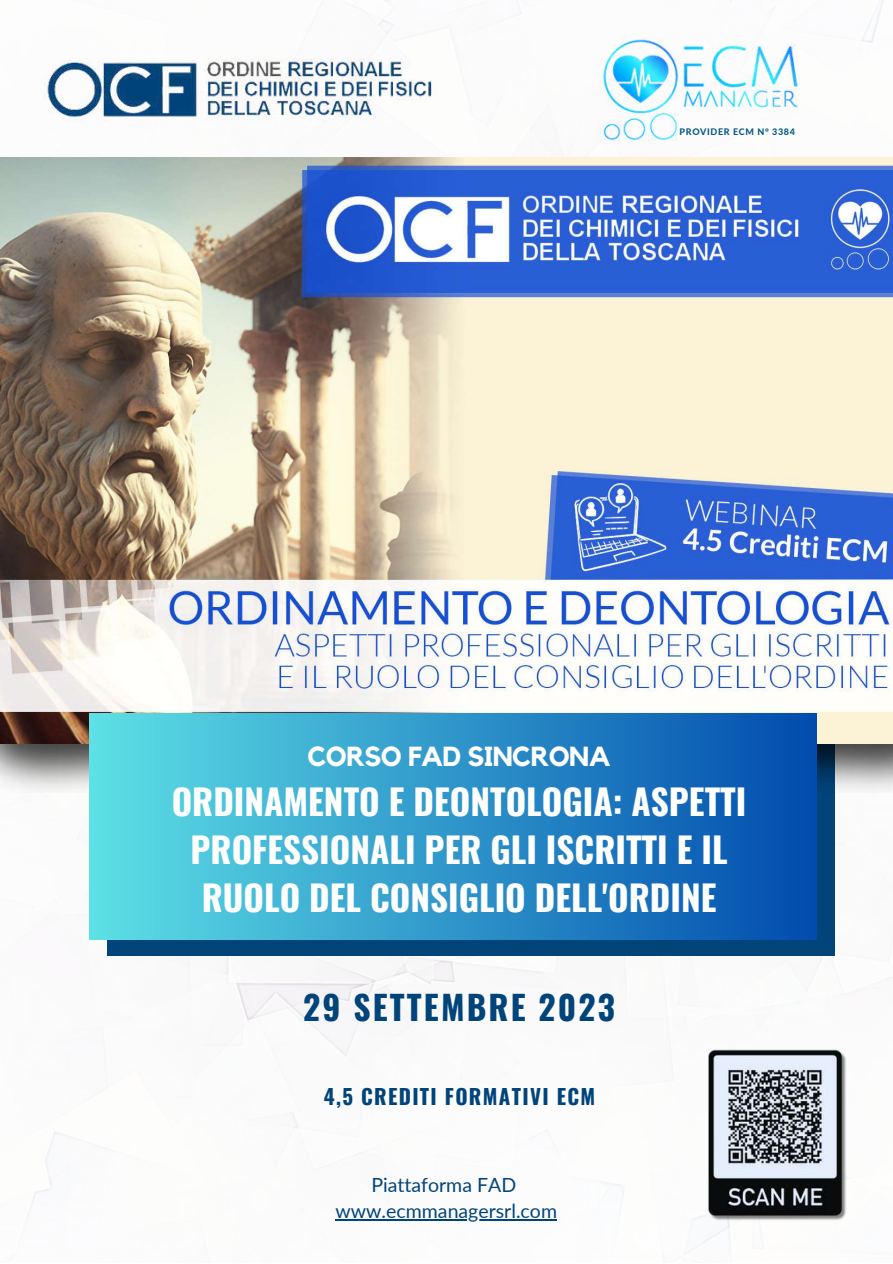
<style>
.page{position:relative;width:893px;height:1264px;background:#fff}
.page>*{position:absolute;margin:0;border:0;box-sizing:border-box;transform-origin:0 0}
.t1{font:700 35.1px/48.3px "Oswald";color:#fff;text-align:center}
.t2{font:700 33.45px "Oswald";letter-spacing:.065em;color:#01447a}
.t3{font:700 27.45px "Kollektif";letter-spacing:-.025em;color:#fff}
.t4{font:700 20.85px "Oswald";letter-spacing:.065em;color:#01447a}
.t5{font:19.5px/25.8px "Lato";color:#01447a;text-align:center}
.t6{font:800 9px "Lato";letter-spacing:.07em;color:#055883}
</style>
<div class="page">
<img style="left:0;top:0;width:892px;height:1246px">
<div style="left:107px;top:729px;width:727px;height:226px;background:#01447a"></div>
<img style="left:0;top:743px;width:892px;height:49px">
<img style="left:599px;top:37px;width:201px;height:104px">
<img style="left:0;top:158px;width:892px;height:585px">
<div style="left:89px;top:714px;width:727px;height:225px;background:linear-gradient(to right,#5de0e6,#014bad)"></div>
<img style="left:708px;top:1049px;width:139px;height:173px">
<img style="left:30px;top:37px;width:422px;height:115px">
<hr style="left:335px;top:1218px;width:222px;height:2px;background:#01447a">
<p class="t6" style="left:679px;top:126px;width:117px">PROVIDER ECM N° 3384</p>
<p class="t3" style="left:307px;top:744px;width:304px">CORSO FAD SINCRONA</p>
<p class="t1" style="left:172px;top:775px;width:576px">ORDINAMENTO E DEONTOLOGIA: ASPETTI<br>PROFESSIONALI PER GLI ISCRITTI E IL<br>RUOLO DEL CONSIGLIO DELL'ORDINE</p>
<p class="t2" style="left:303px;top:981px;width:313px">29 SETTEMBRE 2023</p>
<p class="t4" style="left:324px;top:1079px;width:273px">4,5 CREDITI FORMATIVI ECM</p>
<p class="t5" style="left:335px;top:1171px;width:223px">Piattaforma FAD www.ecmmanagersrl.com</p>
</div>
